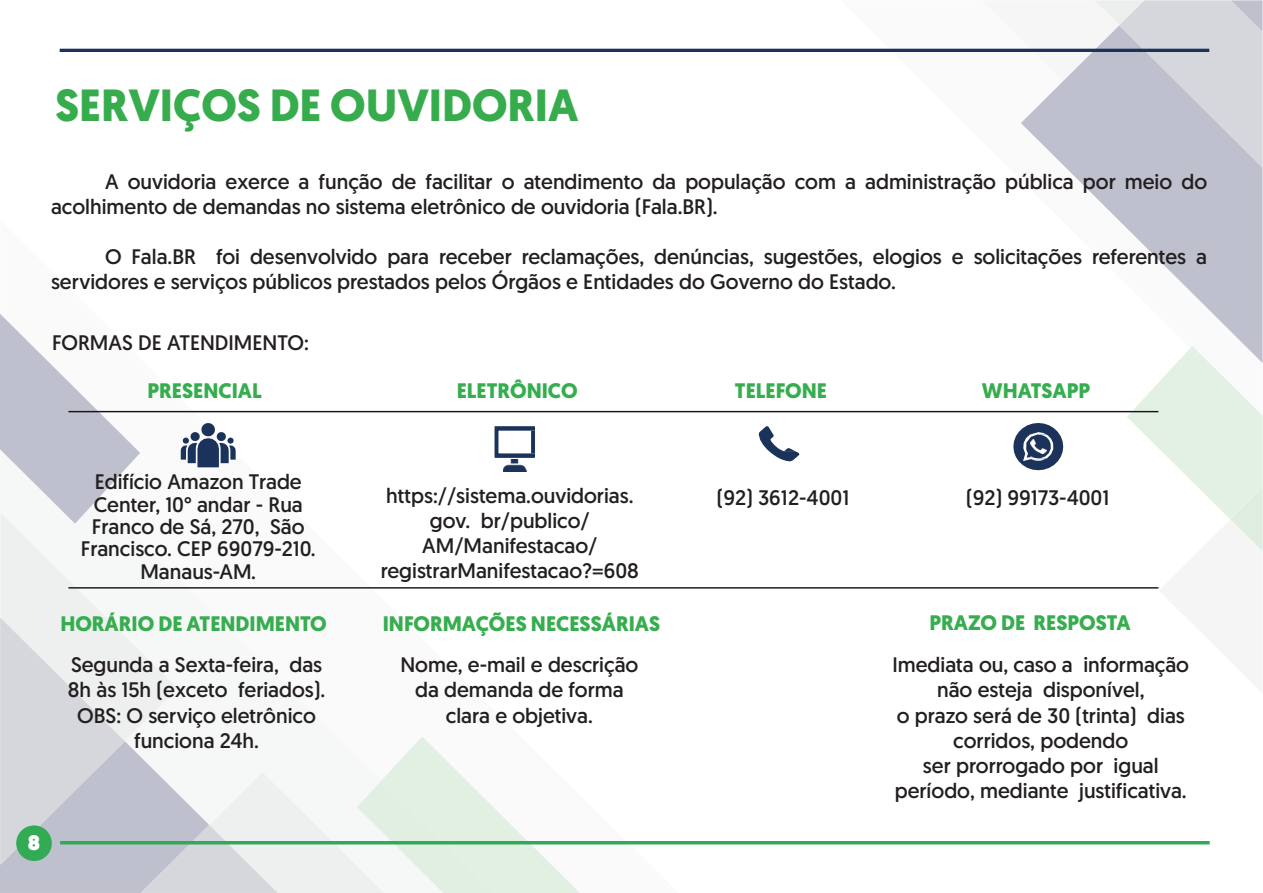
<style>
.page{position:relative;width:1263px;height:893px;background:#fff}
.page>*{position:absolute;margin:0;border:0;box-sizing:border-box;transform-origin:0 0}
.t1{font:700 45px "Geomanist";color:#37ac4d}
.t2{font:21px/25.2px "Geomanist";color:#231f20;text-align:center}
.t3{font:700 21px "Geomanist";color:#36ad4e}
.t4{font:900 21px "Geomanist";color:#fff}
</style>
<div class="page">
<svg style="left:840px;top:48px;width:287px;height:365px"></svg>
<svg style="left:1021px;top:168px;width:241px;height:195px"></svg>
<svg style="left:1127px;top:346px;width:135px;height:346px"></svg>
<svg style="left:981px;top:0;width:281px;height:168px"></svg>
<hr style="left:60px;top:49px;width:1149px;height:2px;background:#1b335a">
<hr style="left:60px;top:842px;width:1150px;height:2px;background:#2faa56">
<hr style="left:68px;top:411px;width:1090px;height:1px;background:#171419">
<hr style="left:68px;top:587px;width:1090px;height:2px;background:#171419">
<svg style="left:759px;top:426px;width:40px;height:35px"></svg>
<svg style="left:1013px;top:423px;width:50px;height:47px"></svg>
<img style="left:1031px;top:440px;width:15px;height:13px">
<svg style="left:0;top:314px;width:580px;height:579px"></svg>
<h1 class="t1" style="left:56px;top:75px;width:524px">SERVIÇOS DE OUVIDORIA</h1>
<p class="t2" style="left:51px;top:168px;width:1158px;text-align:left;text-indent:54px">A ouvidoria exerce a função de facilitar o atendimento da população com a administração pública por meio do acolhimento de demandas no sistema eletrônico de ouvidoria (Fala.BR).</p>
<p class="t2" style="left:51px;top:244px;width:1157px;text-align:left;text-indent:54px">O Fala.BR foi desenvolvido para receber reclamações, denúncias, sugestões, elogios e solicitações referentes a servidores e serviços públicos prestados pelos Órgãos e Entidades do Governo do Estado.</p>
<p class="t2" style="left:52px;top:329px;width:258px">FORMAS DE ATENDIMENTO:</p>
<p class="t3" style="left:147px;top:377px;width:116px">PRESENCIAL</p>
<p class="t3" style="left:457px;top:377px;width:123px">ELETRÔNICO</p>
<p class="t3" style="left:735px;top:377px;width:94px">TELEFONE</p>
<p class="t3" style="left:982px;top:377px;width:110px">WHATSAPP</p>
<p class="t4" style="left:28px;top:828px;width:14px">8</p>
<p class="t2" style="left:81px;top:470px;width:237px;line-height:22.5px">Edifício Amazon Trade<br>Center, 10° andar - Rua<br>Franco de Sá, 270, São<br>Francisco. CEP 69079-210.<br>Manaus-AM.</p>
<p class="t3" style="left:60px;top:610px;width:268px">HORÁRIO DE ATENDIMENTO</p>
<p class="t2" style="left:381px;top:482px;width:260px">https://sistema.ouvidorias. gov. br/publico/<br>AM/Manifestacao/ registrarManifestacao?=608</p>
<p class="t2" style="left:717px;top:485px;width:134px">(92) 3612-4001</p>
<p class="t2" style="left:966px;top:485px;width:145px">(92) 99173-4001</p>
<p class="t3" style="left:383px;top:610px;width:279px">INFORMAÇÕES NECESSÁRIAS</p>
<p class="t3" style="left:929px;top:609px;width:203px">PRAZO DE RESPOSTA</p>
<p class="t2" style="left:68px;top:652px;width:259px">Segunda a Sexta-feira, das<br>8h às 15h (exceto feriados).<br>OBS: O serviço eletrônico funciona 24h.</p>
<p class="t2" style="left:400px;top:652px;width:240px">Nome, e-mail e descrição da demanda de forma clara e objetiva.</p>
<p class="t2" style="left:892px;top:652px;width:298px">Imediata ou, caso a informação não esteja disponível,<br>o prazo será de 30 (trinta) dias corridos, podendo<br>ser prorrogado por igual período, mediante justificativa.</p>
</div>
